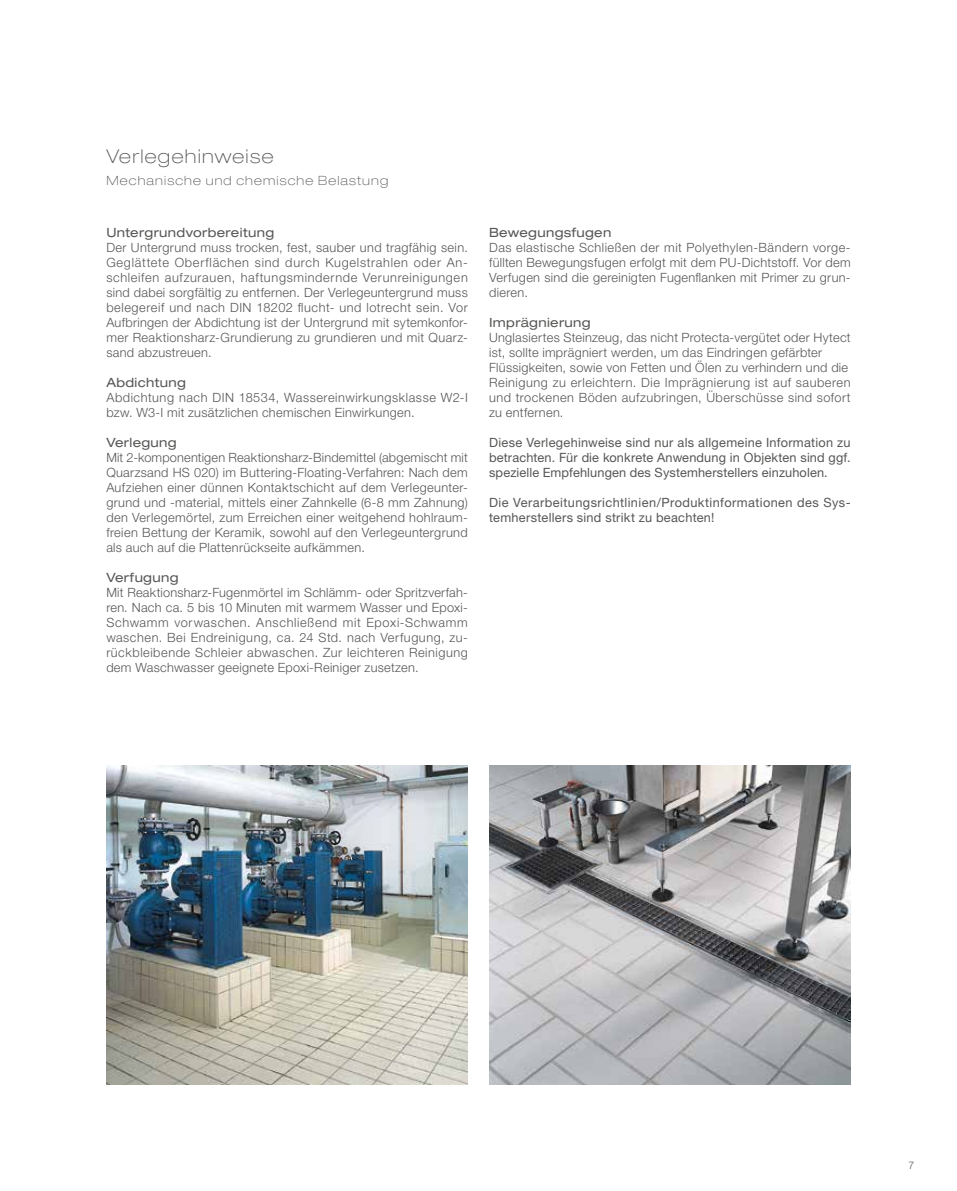
<style>
.page{position:relative;width:957px;height:1191px;background:#fff}
.page>*{position:absolute;margin:0;border:0;box-sizing:border-box;transform-origin:0 0}
.t1{font:100 expanded 19.2px "Helvetica Neue LT Pro";letter-spacing:.07em;color:#575756}
.t2{font:300 12.75px/15px "Helvetica Neue LT Pro";letter-spacing:.025em;color:#575756;text-align:justify}
.t3{font:12.75px/15px "Helvetica Neue LT Pro";letter-spacing:.025em;color:#575756;text-align:justify}
.t4{font:expanded 12.75px "Helvetica Neue LT Pro";letter-spacing:.025em;color:#575756}
.t5{font:100 expanded 12.75px "Helvetica Neue LT Pro";letter-spacing:.09em;color:#575756}
.t6{font:300 10.5px "Helvetica Neue LT Pro";color:#575756}
</style>
<div class="page">
<img style="left:106px;top:765px;width:362px;height:319px">
<img style="left:489px;top:765px;width:361px;height:319px">
<h1 class="t1" style="left:106px;top:144px;width:169px">Verlegehinweise</h1>
<p class="t5" style="left:106px;top:173px;width:283px">Mechanische und chemische Belastung</p>
<p class="t4" style="left:106px;top:224px;width:169px">Untergrundvorbereitung</p>
<p class="t2" style="left:106px;top:239px;width:363px">Der Untergrund muss trocken, fest, sauber und tragfähig sein.<br>Geglättete Oberflächen sind durch Kugelstrahlen oder An&shy;schleifen aufzurauen, haftungsmindernde Verunreinigungen sind dabei sorgfältig zu entfernen. Der Verlegeuntergrund muss belegereif und nach DIN 18202 flucht- und lotrecht sein. Vor Aufbringen der Abdichtung ist der Untergrund mit sytemkonfor&shy;mer Reaktionsharz-Grundierung zu grundieren und mit Quarz&shy;sand abzustreuen.</p>
<p class="t4" style="left:106px;top:374px;width:81px">Abdichtung</p>
<p class="t2" style="left:106px;top:389px;width:363px">Abdichtung nach DIN 18534, Wassereinwirkungsklasse W2-I bzw. W3-I mit zusätzlichen chemischen Einwirkungen.</p>
<p class="t4" style="left:106px;top:434px;width:72px">Verlegung</p>
<p class="t2" style="left:106px;top:449px;width:363px">Mit 2-komponentigen Reaktionsharz-Bindemittel (abgemischt mit Quarzsand HS 020) im Buttering-Floating-Verfahren: Nach dem Aufziehen einer dünnen Kontaktschicht auf dem Verlegeunter&shy;grund und -material, mittels einer Zahnkelle (6-8 mm Zahnung) den Verlegemörtel, zum Erreichen einer weitgehend hohlraum&shy;freien Bettung der Keramik, sowohl auf den Verlegeuntergrund als auch auf die Plattenrückseite aufkämmen.</p>
<p class="t4" style="left:106px;top:569px;width:74px">Verfugung</p>
<p class="t2" style="left:106px;top:584px;width:363px">Mit Reaktionsharz-Fugenmörtel im Schlämm- oder Spritzverfah&shy;ren. Nach ca. 5 bis 10 Minuten mit warmem Wasser und Epoxi-Schwamm vorwaschen. Anschließend mit Epoxi-Schwamm waschen. Bei Endreinigung, ca. 24 Std. nach Verfugung, zu&shy;rückbleibende Schleier abwaschen. Zur leichteren Reinigung dem Waschwasser geeignete Epoxi-Reiniger zusetzen.</p>
<p class="t4" style="left:489px;top:224px;width:124px">Bewegungsfugen</p>
<p class="t2" style="left:489px;top:239px;width:363px">Das elastische Schließen der mit Polyethylen-Bändern vorge&shy;füllten Bewegungsfugen erfolgt mit dem PU-Dichtstoff. Vor dem Verfugen sind die gereinigten Fugenflanken mit Primer zu grun&shy;dieren.</p>
<p class="t4" style="left:489px;top:314px;width:103px">Imprägnierung</p>
<p class="t2" style="left:489px;top:329px;width:363px;text-align:left">Unglasiertes Steinzeug, das nicht Protecta-vergütet oder Hytect ist, sollte imprägniert werden, um das Eindringen gefärbter Flüssigkeiten, sowie von Fetten und Ölen zu verhindern und die Reinigung zu erleichtern. Die Imprägnierung ist auf sauberen und trockenen Böden aufzubringen, Überschüsse sind sofort zu entfernen.</p>
<p class="t3" style="left:489px;top:434px;width:363px">Diese Verlegehinweise sind nur als allgemeine Information zu betrachten. Für die konkrete Anwendung in Objekten sind ggf. spezielle Empfehlungen des Systemherstellers einzuholen.</p>
<p class="t3" style="left:489px;top:494px;width:363px">Die Verarbeitungsrichtlinien/Produktinformationen des Sys&shy;temherstellers sind strikt zu beachten!</p>
<p class="t6" style="left:908px;top:1158px;width:7px">7</p>
</div>
